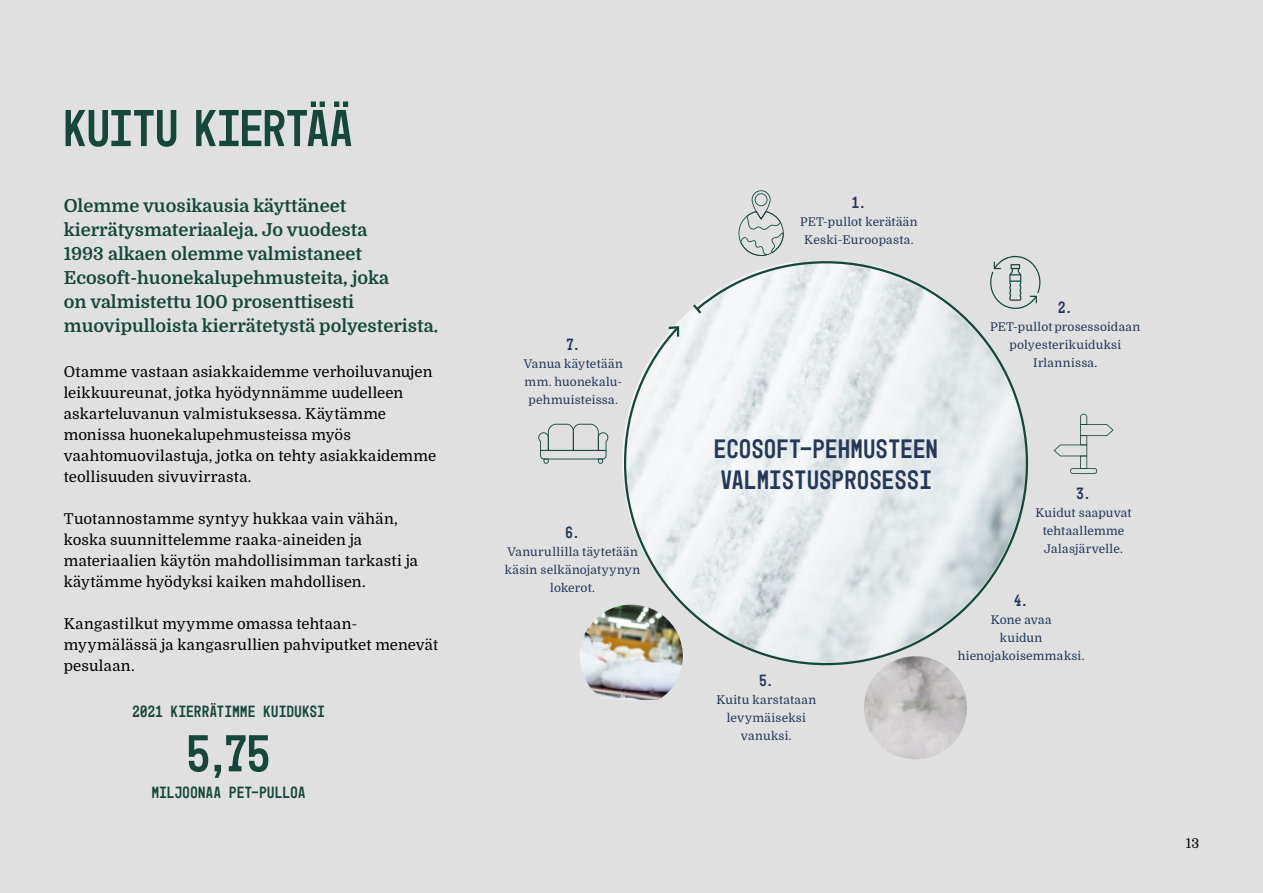
<style>
.page{position:relative;width:1263px;height:893px;background:#e0e0e0}
.page>*{position:absolute;margin:0;border:0;box-sizing:border-box;transform-origin:0 0}
.t1{font:52.5px "Mono 45 Headline";letter-spacing:-.005em;color:#15473a}
.t2{font:27px/31.5px "Mono 45 Headline";letter-spacing:.025em;color:#263859}
.t3{font:700 18px/24px "Domine";color:#15473a}
.t4{font:16.5px "Mono 45 Headline";letter-spacing:.03em;color:#15473a}
.t5{font:16.5px "Mono 45 Headline";color:#263859}
.t6{font:15px/21px "Domine";letter-spacing:.015em;color:#000}
.t7{font:13.5px "Domine";color:#000}
.t8{font:12px/18px "Domine";letter-spacing:.02em;color:#263859;text-align:center}
</style>
<div class="page">
<svg style="left:1054px;top:414px;width:59px;height:60px;background:#d2d5d4"></svg>
<svg style="left:989px;top:256px;width:52px;height:54px"></svg>
<svg style="left:737px;top:190px;width:47px;height:67px;background:#cacfce"></svg>
<img style="left:864px;top:656px;width:103px;height:103px;border-radius:52px">
<img style="left:580px;top:605px;width:103px;height:95px">
<svg style="left:538px;top:424px;width:70px;height:40px;background:#c8cdcc"></svg>
<svg style="left:623px;top:260px;width:406px;height:406px"></svg>
<svg style="left:666px;top:325px;width:14px;height:14px"></svg>
<svg style="left:691px;top:302px;width:13px;height:14px"></svg>
<h1 class="t1" style="left:64px;top:97px;width:290px">KUITU KIERTÄÄ</h1>
<p class="t3" style="left:64px;top:194px;width:376px">Olemme vuosikausia käyttäneet kierrätysmateriaaleja. Jo vuodesta<br>1993 alkaen olemme valmistaneet Ecosoft-huonekalupehmusteita, joka<br>on valmistettu 100 prosenttisesti muovipulloista kierrätetystä polyesterista.</p>
<p class="t6" style="left:64px;top:361px;width:374px">Otamme vastaan asiakkaidemme verhoiluvanujen leikkuureunat, jotka hyödynnämme uudelleen askarteluvanun valmistuksessa. Käytämme monissa huonekalupehmusteissa myös vaahtomuovilastuja, jotka on tehty asiakkaidemme teollisuuden sivuvirrasta.</p>
<p class="t6" style="left:64px;top:508px;width:356px">Tuotannostamme syntyy hukkaa vain vähän, koska suunnittelemme raaka-aineiden ja materiaalien käytön mahdollisimman tarkasti ja käytämme hyödyksi kaiken mahdollisen.</p>
<p class="t6" style="left:64px;top:613px;width:376px">Kangastilkut myymme omassa tehtaan&shy;myymälässä ja kangasrullien pahviputket menevät pesulaan.</p>
<p class="t4" style="left:132px;top:702px;width:194px">2021 KIERRÄTIMME KUIDUKSI</p>
<h1 class="t1" style="left:187px;top:723px;width:85px">5,75</h1>
<p class="t4" style="left:152px;top:783px;width:155px">MILJOONAA PET-PULLOA</p>
<p class="t5" style="left:567px;top:335px;width:15px">7.</p>
<p class="t8" style="left:524px;top:355px;width:101px">Vanua käytetään mm. huonekalu&shy;pehmuisteissa.</p>
<p class="t5" style="left:566px;top:522px;width:16px">6.</p>
<p class="t8" style="left:505px;top:543px;width:137px">Vanurullilla täytetään käsin selkänojatyynyn lokerot.</p>
<p class="t5" style="left:852px;top:193px;width:16px">1.</p>
<p class="t8" style="left:800px;top:213px;width:119px">PET-pullot kerätään<br>Keski-Euroopasta.</p>
<p class="t5" style="left:1058px;top:298px;width:16px">2.</p>
<p class="t8" style="left:990px;top:318px;width:152px">PET-pullot prosessoidaan polyesterikuiduksi<br>Irlannissa.</p>
<h2 class="t2" style="left:714px;top:433px;width:225px">ECOSOFT-PEHMUSTEEN<br>VALMISTUSPROSESSI</h2>
<p class="t5" style="left:759px;top:671px;width:15px">5.</p>
<p class="t8" style="left:716px;top:691px;width:101px">Kuitu karstataan levymäiseksi vanuksi.</p>
<p class="t5" style="left:1076px;top:484px;width:15px">3.</p>
<p class="t8" style="left:1035px;top:504px;width:98px">Kuidut saapuvat tehtaallemme<br>Jalasjärvelle.</p>
<p class="t5" style="left:1014px;top:591px;width:16px">4.</p>
<p class="t8" style="left:958px;top:611px;width:128px">Kone avaa<br>kuidun hienojakoisemmaksi.</p>
<p class="t7" style="left:1186px;top:836px;width:15px">13</p>
</div>
